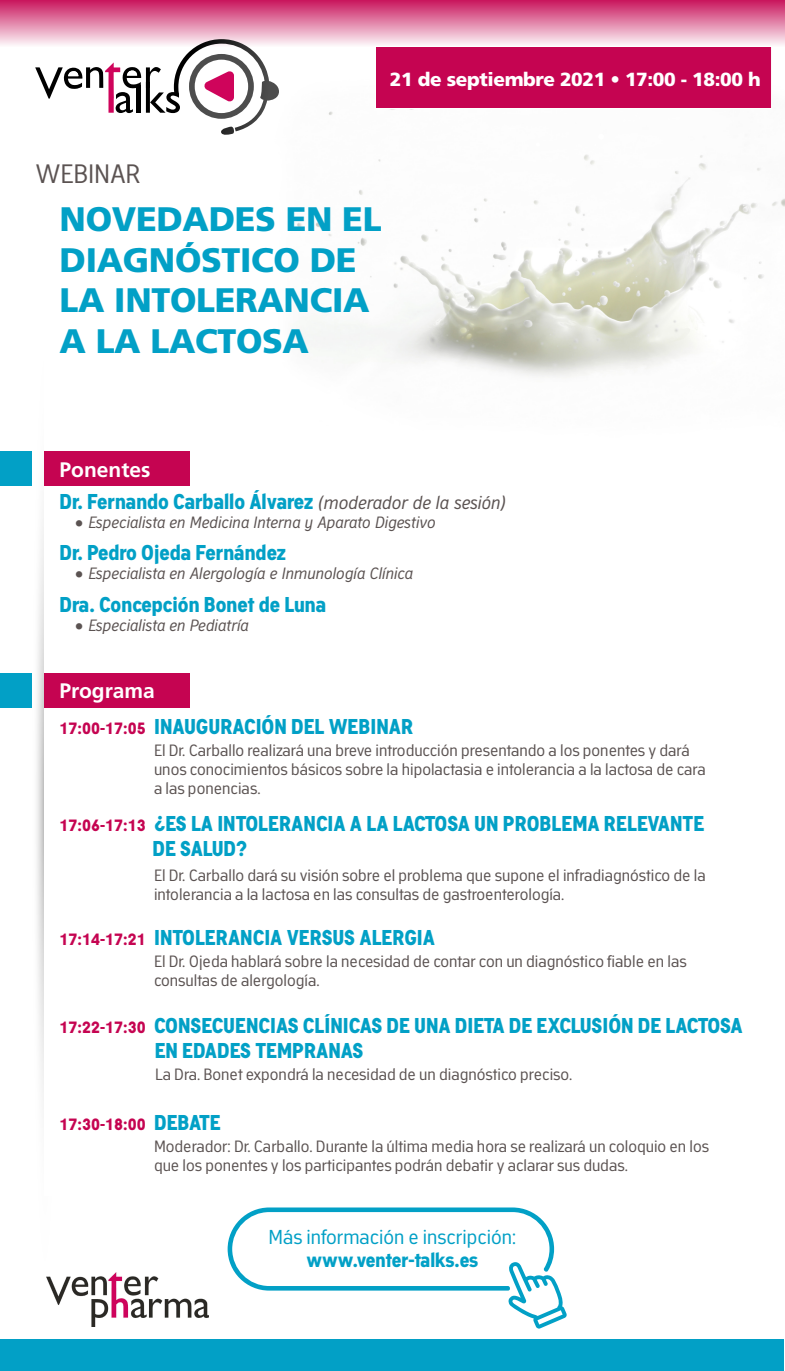
<style>
.page{position:relative;width:785px;height:1371px;background:#fff}
.page>*{position:absolute;margin:0;border:0;box-sizing:border-box;transform-origin:0 0}
.t1{font:900 34px/40.8px "Frutiger";letter-spacing:-.01em;color:#02a0c6}
.t2{font:26px "Academy Sans";color:#5b5352}
.t3{font:700 21px/25.2px "Academy Sans";color:#02a0c6}
.t4{font:700 21px "Frutiger";color:#fff}
.t5{font:19.7px "Academy Sans";color:#02a0c6}
.t6{font:700 19.7px "Academy Sans";color:#02a0c6}
.t7{font:900 19px "Frutiger";letter-spacing:-.02em;color:#fff}
.t8{font:16px/19.2px "Academy Sans";color:#5b5352}
.t9{font:italic 16px "Academy Sans";color:#5b5352}
.s1{font-weight:400;font-style:italic;font-size:18px;color:#5b5352}
.s2{font-size:16px;color:#c50451}
.s3{font-weight:700;color:#c50451}
.s4{font-weight:700;font-size:21px;color:#02a0c6}
</style>
<div class="page">
<svg style="left:27px;top:312px;width:35px;height:994px"></svg>
<div style="left:45px;top:312px;width:205px;height:883px;background:#fff"></div>
<img style="left:297px;top:109px;width:488px;height:269px">
<hr style="left:0;top:0;width:785px;height:1px;background:#c9175e">
<hr style="left:0;top:1px;width:785px;height:1px;background:#cb1c61">
<hr style="left:0;top:2px;width:785px;height:1px;background:#cc2165">
<hr style="left:0;top:3px;width:785px;height:1px;background:#cd2668">
<hr style="left:0;top:4px;width:785px;height:1px;background:#ce2b6c">
<hr style="left:0;top:5px;width:785px;height:1px;background:#cf306f">
<hr style="left:0;top:6px;width:785px;height:1px;background:#d03573">
<hr style="left:0;top:7px;width:785px;height:1px;background:#d23a76">
<hr style="left:0;top:8px;width:785px;height:1px;background:#d33f7a">
<hr style="left:0;top:9px;width:785px;height:1px;background:#d4447d">
<hr style="left:0;top:10px;width:785px;height:1px;background:#d54981">
<hr style="left:0;top:11px;width:785px;height:1px;background:#d64e84">
<hr style="left:0;top:12px;width:785px;height:1px;background:#d75387">
<hr style="left:0;top:13px;width:785px;height:1px;background:#d8588b">
<hr style="left:0;top:14px;width:785px;height:2px;background:#da5d8e">
<hr style="left:0;top:15px;width:785px;height:2px;background:#db6292">
<hr style="left:0;top:16px;width:785px;height:2px;background:#dc6795">
<hr style="left:0;top:17px;width:785px;height:2px;background:#dd6c99">
<hr style="left:0;top:18px;width:785px;height:2px;background:#de719c">
<hr style="left:0;top:19px;width:785px;height:2px;background:#df76a0">
<hr style="left:0;top:20px;width:785px;height:2px;background:#e07ba3">
<hr style="left:0;top:21px;width:785px;height:2px;background:#e280a7">
<hr style="left:0;top:22px;width:785px;height:2px;background:#e385aa">
<hr style="left:0;top:23px;width:785px;height:2px;background:#e48aad">
<hr style="left:0;top:24px;width:785px;height:2px;background:#e58fb1">
<hr style="left:0;top:25px;width:785px;height:2px;background:#e694b4">
<hr style="left:0;top:26px;width:785px;height:2px;background:#e798b8">
<hr style="left:0;top:27px;width:785px;height:2px;background:#e99ebb">
<hr style="left:0;top:28px;width:785px;height:2px;background:#eaa2bf">
<hr style="left:0;top:29px;width:785px;height:2px;background:#eba8c2">
<hr style="left:0;top:30px;width:785px;height:2px;background:#ecacc6">
<hr style="left:0;top:31px;width:785px;height:2px;background:#edb1c9">
<hr style="left:0;top:32px;width:785px;height:2px;background:#eeb6cd">
<hr style="left:0;top:33px;width:785px;height:2px;background:#efbbd0">
<hr style="left:0;top:34px;width:785px;height:2px;background:#f0c0d3">
<hr style="left:0;top:35px;width:785px;height:2px;background:#f2c5d7">
<hr style="left:0;top:36px;width:785px;height:2px;background:#f3cada">
<hr style="left:0;top:37px;width:785px;height:2px;background:#f4cfde">
<hr style="left:0;top:38px;width:785px;height:2px;background:#f5d4e1">
<hr style="left:0;top:39px;width:785px;height:2px;background:#f6d9e5">
<hr style="left:0;top:40px;width:785px;height:2px;background:#f7dee8">
<hr style="left:0;top:41px;width:785px;height:2px;background:#f9e3ec">
<hr style="left:0;top:42px;width:785px;height:2px;background:#fae8ef">
<hr style="left:0;top:43px;width:785px;height:2px;background:#fbedf3">
<hr style="left:0;top:44px;width:785px;height:2px;background:#fcf2f6">
<hr style="left:0;top:45px;width:785px;height:1px;background:#fdf6f9">
<hr style="left:0;top:46px;width:785px;height:1px;background:#fefbfc">
<div style="left:0;top:1339px;width:784px;height:32px;background:#02a0c6"></div>
<div style="left:44px;top:673px;width:146px;height:35px;background:#c50451"></div>
<div style="left:0;top:673px;width:32px;height:35px;background:#02a0c6"></div>
<svg style="left:536px;top:142px;width:4px;height:5px"></svg>
<svg style="left:594px;top:134px;width:10px;height:12px"></svg>
<div style="left:375px;top:46px;width:397px;height:63px;background:#c50451;border:1px solid #fff"></div>
<div style="left:44px;top:451px;width:146px;height:35px;background:#c50451"></div>
<div style="left:0;top:451px;width:32px;height:35px;background:#02a0c6"></div>
<svg style="left:228px;top:1208px;width:339px;height:121px"></svg>
<img style="left:46px;top:1272px;width:163px;height:54px">
<svg style="left:35px;top:39px;width:244px;height:96px"></svg>
<p class="t7" style="left:390px;top:68px;width:372px">21 de septiembre 2021 • 17:00 - 18:00 h</p>
<h2 class="t2" style="left:35px;top:157px;width:106px">WEBINAR</h2>
<h1 class="t1" style="left:60px;top:198px;width:324px">NOVEDADES EN EL<br>DIAGNÓSTICO DE<br>LA INTOLERANCIA<br>A LA LACTOSA</h1>
<h3 class="t4" style="left:60px;top:457px;width:93px">Ponentes</h3>
<h3 class="t3" style="left:60px;top:490px;width:448px">Dr. Fernando Carballo Álvarez <span class="s1">(moderador de la sesión)</span></h3>
<p class="t9" style="left:75px;top:512px;width:362px">• Especialista en Medicina Interna y Aparato Digestivo</p>
<h3 class="t3" style="left:60px;top:541px;width:228px">Dr. Pedro Ojeda Fernández</h3>
<p class="t9" style="left:75px;top:564px;width:340px">• Especialista en Alergología e Inmunología Clínica</p>
<h3 class="t3" style="left:60px;top:592px;width:268px">Dra. Concepción Bonet de Luna</h3>
<p class="t9" style="left:75px;top:615px;width:176px">• Especialista en Pediatría</p>
<h3 class="t4" style="left:60px;top:678px;width:97px">Programa</h3>
<h3 class="t3" style="left:60px;top:714px;width:355px"><span class="s2">17:00-17:05</span> INAUGURACIÓN DEL WEBINAR</h3>
<p class="t8" style="left:154px;top:740px;width:553px">El Dr. Carballo realizará una breve introducción presentando a los ponentes y dará unos conocimientos básicos sobre la hipolactasia e intolerancia a la lactosa de cara a las ponencias.</p>
<h3 class="t3" style="left:153px;top:811px;width:553px;text-indent:-93px"><span class="s2">17:06-17:13</span> ¿ES LA INTOLERANCIA A LA LACTOSA UN PROBLEMA RELEVANTE<br>DE SALUD?</h3>
<p class="t8" style="left:154px;top:865px;width:553px">El Dr. Carballo dará su visión sobre el problema que supone el infradiagnóstico de la intolerancia a la lactosa en las consultas de gastroenterología.</p>
<h3 class="t3" style="left:60px;top:926px;width:377px"><span class="s2">17:14-17:21</span> INTOLERANCIA VERSUS ALERGIA</h3>
<p class="t8" style="left:154px;top:951px;width:534px">El Dr. Ojeda hablará sobre la necesidad de contar con un diagnóstico fiable en las consultas de alergología.</p>
<h3 class="t3" style="left:155px;top:1014px;width:590px;text-indent:-95px"><span class="s2">17:22-17:30</span> CONSECUENCIAS CLÍNICAS DE UNA DIETA DE EXCLUSIÓN DE LACTOSA<br>EN EDADES TEMPRANAS</h3>
<p class="t8" style="left:155px;top:1064px;width:419px">La Dra. Bonet expondrá la necesidad de un diagnóstico preciso.</p>
<p class="t8" style="left:154px;top:1113px;width:557px;line-height:22px;text-indent:-94px"><span class="s3">17:30-18:00</span> <span class="s4">DEBATE<br></span>Moderador: Dr. Carballo. Durante la última media hora se realizará un coloquio en los</p>
<p class="t8" style="left:154px;top:1155px;width:475px">que los ponentes y los participantes podrán debatir y aclarar sus dudas.</p>
<p class="t5" style="left:269px;top:1224px;width:249px">Más información e inscripción:</p>
<p class="t6" style="left:306px;top:1249px;width:173px">www.venter-talks.es</p>
</div>
